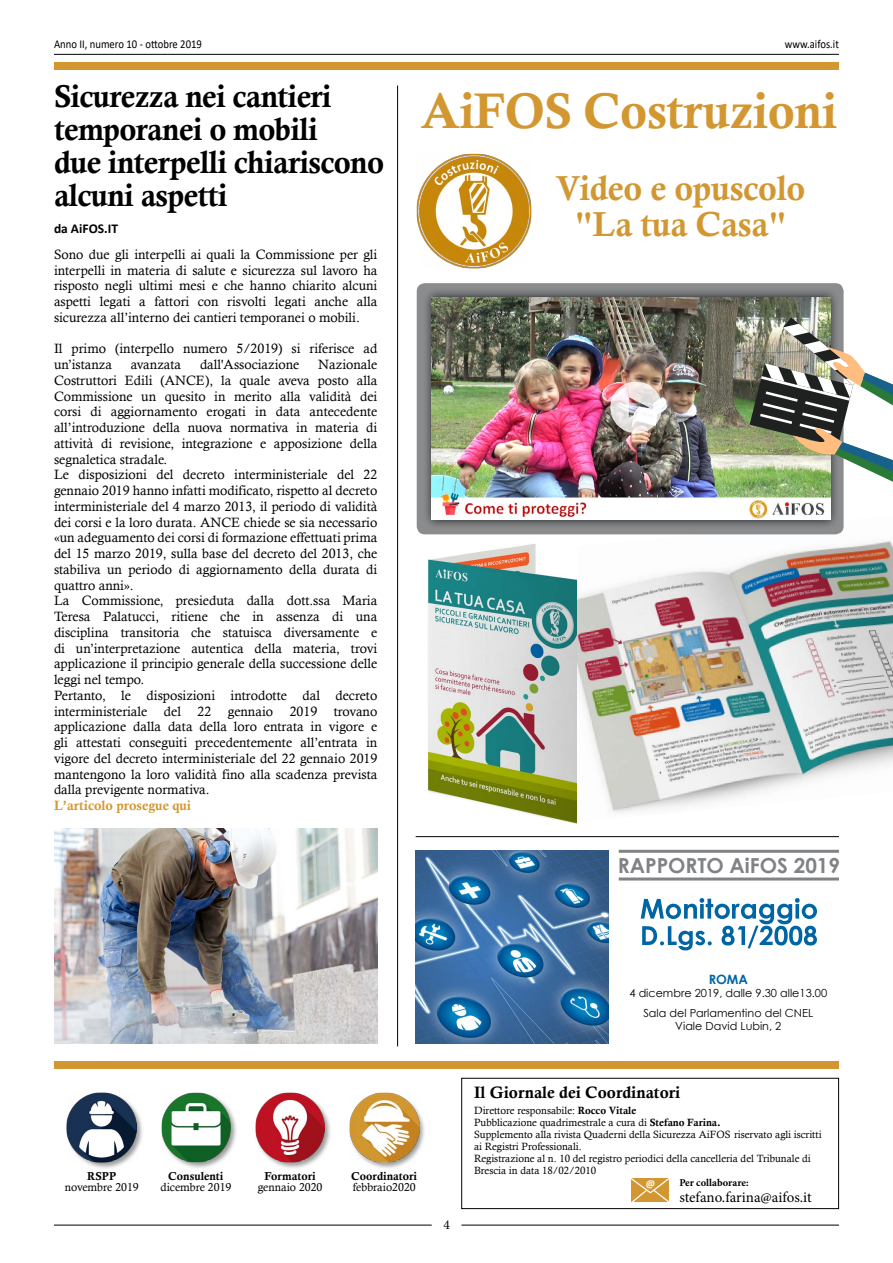
<style>
.page{position:relative;width:893px;height:1263px;background:#fff}
.page>*{position:absolute;margin:0;border:0;box-sizing:border-box;transform-origin:0 0}
.t1{font:50.1px "Calis MT Bol";letter-spacing:-.01em;color:#d39732}
.t2{font:34.65px "Calis MT Bol";letter-spacing:-.01em;color:#d39732}
.t3{font:31.5px/33px "Calis MT Bol";letter-spacing:-.02em;color:#000}
.t4{font:700 20.7px "Century Gothic";color:#808285}
.t5{font:16.5px "Calis MT Bol";color:#000}
.t6{font:15px "Minion Pro";letter-spacing:-.005em;color:#000}
.t7{font:13.5px/15.8px "Calisto";color:#000}
.t8{font:13.5px "Calis MT Bol";color:#d39732}
.t9{font:700 13.5px "Calibri";color:#000}
.t10{font:13.5px "Minion Pro";color:#000}
.t11{font:700 12.9px "Century Gothic";color:#0065a4}
.t12{font:12px "Calibri";color:#000;scale:.89 1}
.t13{font:11.4px "Calisto";color:#000}
.t14{font:11.4px "Calis MT Bol";color:#000}
.t15{font:11.1px/19.5px "Century Gothic";color:#000;text-align:center}
.t16{font:10.5px/12px "Calisto";color:#000}
.t17{font:700 10.5px "Minion Pro";letter-spacing:-.005em;color:#000}
.t18{font:700 10.5px "Calibri";color:#fff}
.s1{font-style:inherit}
.s2{font-family:"Calis MT Bol"}
</style>
<div class="page">
<hr style="left:461px;top:1225px;width:378px;height:1px;background:#000">
<hr style="left:54px;top:54px;width:785px;height:1px;background:#000">
<hr style="left:54px;top:1225px;width:378px;height:1px;background:#000">
<img style="left:536px;top:533px;width:357px;height:280px">
<img style="left:427px;top:540px;width:150px;height:284px">
<div style="left:417px;top:283px;width:427px;height:251px;background:#8a8c8e;border-radius:8px"></div>
<div style="left:66px;top:1092px;width:78px;height:78px;background:#000;opacity:.4"></div>
<img style="left:67px;top:1093px;width:70px;height:69px">
<div style="left:160px;top:1091px;width:78px;height:78px;background:#000;opacity:.4"></div>
<img style="left:161px;top:1092px;width:70px;height:70px">
<div style="left:254px;top:1092px;width:78px;height:77px;background:#000;opacity:.4"></div>
<img style="left:255px;top:1093px;width:70px;height:69px">
<div style="left:461px;top:1078px;width:378px;height:131px;border:1px solid #000"></div>
<div style="left:54px;top:1062px;width:785px;height:7px;background:#d39732"></div>
<svg style="left:631px;top:1178px;width:38px;height:24px"></svg>
<div style="left:54px;top:63px;width:785px;height:7px;background:#d39732"></div>
<div style="left:348px;top:1092px;width:78px;height:77px;background:#000;opacity:.4"></div>
<img style="left:349px;top:1093px;width:70px;height:69px">
<hr style="left:397px;top:86px;width:1px;height:960px;background:#000">
<div style="left:423px;top:288px;width:417px;height:241px;background:#000;opacity:.75"></div>
<img style="left:432px;top:297px;width:398px;height:223px">
<img style="left:610px;top:381px;width:52px;height:52px">
<img style="left:750px;top:317px;width:143px;height:165px">
<img style="left:416px;top:153px;width:116px;height:116px">
<hr style="left:416px;top:836px;width:423px;height:1px;background:#000">
<img style="left:54px;top:828px;width:323px;height:216px">
<img style="left:416px;top:850px;width:193px;height:193px">
<hr style="left:619px;top:850px;width:220px;height:3px;background:#808285">
<hr style="left:619px;top:877px;width:220px;height:3px;background:#808285">
<svg style="left:641px;top:898px;width:176px;height:52px"></svg>
<p class="t12" style="left:54px;top:36px;width:168px">Anno II, numero 10 - ottobre 2019</p>
<p class="t12" style="left:785px;top:36px;width:62px">www.aifos.it</p>
<h3 class="t3" style="left:54px;top:79px;width:332px">Sicurezza nei cantieri temporanei o mobili<br>due interpelli chiariscono alcuni aspetti</h3>
<p class="t9" style="left:54px;top:219px;width:66px"><span class="s1">da</span> AiFOS.IT</p>
<p class="t7" style="left:54px;top:246px;width:325px;text-align:justify">Sono due gli interpelli ai quali la Commissione per gli interpelli in materia di salute e sicurezza sul lavoro ha risposto negli ultimi mesi e che hanno chiarito alcuni aspetti legati a fattori con risvolti legati anche alla sicurezza all’interno dei cantieri temporanei o mobili.</p>
<p class="t7" style="left:54px;top:341px;width:325px">Il primo (interpello numero 5/2019) si riferisce ad un’istanza</p>
<p class="t7" style="left:54px;top:356px;width:325px;text-indent:264px">Nazionale Costruttori Edili (ANCE), la quale aveva posto alla Commissione un quesito in merito alla validità dei corsi di aggiornamento erogati in data antecedente all’introduzione della nuova normativa in materia di attività di revisione, integrazione e apposizione della segnaletica stradale.<br>Le disposizioni del decreto interministeriale del 22 gennaio 2019 hanno infatti modificato, rispetto al decreto interministeriale del 4 marzo 2013, il periodo di validità dei corsi e la loro durata. ANCE chiede se sia necessario «un adeguamento dei corsi di formazione effettuati prima del 15 marzo 2019, sulla base del decreto del 2013, che stabiliva un periodo di aggiornamento della durata di quattro anni».<br>La Commissione, presieduta dalla dott.ssa Maria Teresa Palatucci, ritiene che in assenza di una disciplina transitoria che statuisca diversamente e di un’interpretazione autentica della materia, trovi applicazione il principio generale della successione delle leggi nel tempo.<br>Pertanto, le disposizioni introdotte dal decreto interministeriale del 22 gennaio 2019 trovano applicazione dalla data della loro entrata in vigore e gli attestati conseguiti precedentemente all’entrata in vigore del decreto interministeriale del 22 gennaio 2019 mantengono la loro validità fino alla scadenza prevista dalla previgente normativa.</p>
<p class="t8" style="left:54px;top:798px;width:139px">L’articolo prosegue qui</p>
<p class="t7" style="left:131px;top:356px;width:52px">avanzata</p>
<p class="t7" style="left:200px;top:356px;width:101px">dall'Associazione</p>
<h1 class="t1" style="left:421px;top:83px;width:417px">AiFOS Costruzioni</h1>
<h2 class="t2" style="left:556px;top:169px;width:251px">Video e opuscolo</h2>
<h2 class="t2" style="left:574px;top:204px;width:214px">"La tua Casa"</h2>
<h3 class="t4" style="left:618px;top:850px;width:224px">RAPPORTO AiFOS 2019</h3>
<p class="t11" style="left:709px;top:969px;width:41px">ROMA</p>
<p class="t15" style="left:629px;top:983px;width:199px">4 dicembre 2019, dalle 9.30 alle13.00<br>Sala del Parlamentino del CNEL</p>
<p class="t15" style="left:675px;top:1016px;width:108px">Viale David Lubin, 2</p>
<p class="t5" style="left:474px;top:1083px;width:208px">Il Giornale dei Coordinatori</p>
<p class="t14" style="left:87px;top:1169px;width:30px">RSPP</p>
<p class="t13" style="left:65px;top:1180px;width:76px">novembre 2019</p>
<p class="t14" style="left:168px;top:1169px;width:57px">Consulenti</p>
<p class="t13" style="left:160px;top:1180px;width:72px">dicembre 2019</p>
<p class="t14" style="left:264px;top:1169px;width:53px">Formatori</p>
<p class="t13" style="left:258px;top:1180px;width:66px">gennaio 2020</p>
<p class="t14" style="left:351px;top:1169px;width:67px">Coordinatori</p>
<p class="t13" style="left:353px;top:1180px;width:64px">febbraio2020</p>
<p class="t10" style="left:443px;top:1216px;width:8px">4</p>
<p class="t16" style="left:474px;top:1104px;width:349px">Direttore responsabile: <span class="s2">Rocco Vitale<br></span>Pubblicazione quadrimestrale a cura di <span class="s2">Stefano Farina.<br></span>Supplemento alla rivista Quaderni della Sicurezza AiFOS riservato agli iscritti ai Registri Professionali.<br>Registrazione al n. 10 del registro periodici della cancelleria del Tribunale di Brescia in data 18/02/2010</p>
<p class="t18" style="left:646px;top:1176px;width:11px">@</p>
<p class="t17" style="left:679px;top:1175px;width:71px">Per collaborare:</p>
<p class="t6" style="left:679px;top:1187px;width:134px">stefano.farina@aifos.it</p>
</div>
